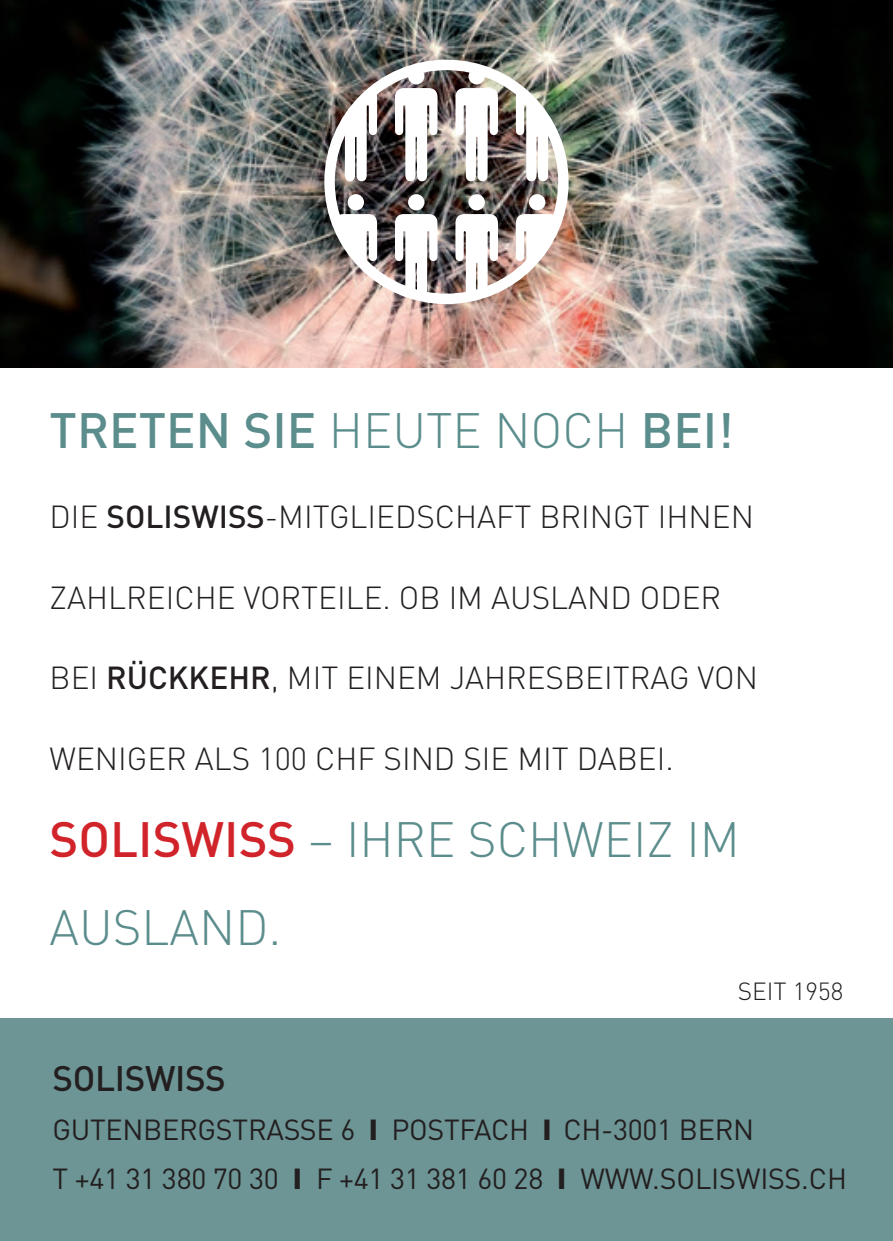
<style>
.page{position:relative;width:893px;height:1241px;background:#fff}
.page>*{position:absolute;margin:0;border:0;box-sizing:border-box;transform-origin:0 0}
.t1{font:300 49px/87.5px "DIN";color:#5b8d8c}
.t2{font:500 49px "DIN";color:#5b8d8c}
.t3{font:500 35px "DIN";letter-spacing:-.01em;color:#231f20}
.t4{font:300 31.5px "DIN";color:#231f20}
.t5{font:28.7px/49px "DIN";letter-spacing:-.01em;color:#231f20}
.t6{font:300 24.5px "DIN";color:#231f20}
.s1{font-weight:300}
.s2{font-weight:500}
.s3{font-weight:500;color:#d1232a}
.s4{font-weight:900}
</style>
<div class="page">
<img style="left:0;top:0;width:893px;height:367px">
<img style="left:330px;top:65px;width:233px;height:234px">
<div style="left:324px;top:60px;width:245px;height:244px;border:10px solid #fff;border-radius:50%"></div>
<div style="left:0;top:1018px;width:893px;height:222px;background:#6d9595"></div>
<h1 class="t2" style="left:50px;top:398px;width:685px">TRETEN SIE <span class="s1">HEUTE NOCH</span> BEI!</h1>
<p class="t4" style="left:50px;top:497px;width:706px">DIE <span class="s2">SOLISWISS</span>-MITGLIEDSCHAFT BRINGT IHNEN</p>
<p class="t4" style="left:50px;top:578px;width:673px">ZAHLREICHE VORTEILE. OB IM AUSLAND ODER</p>
<p class="t4" style="left:50px;top:658px;width:710px">BEI <span class="s2">RÜCKKEHR</span>, MIT EINEM JAHRESBEITRAG VON</p>
<p class="t4" style="left:50px;top:739px;width:626px">WENIGER ALS 100 CHF SIND SIE MIT DABEI.</p>
<h1 class="t1" style="left:50px;top:795px;width:692px"><span class="s3">SOLISWISS</span> – IHRE SCHWEIZ IM<br>AUSLAND.</h1>
<p class="t6" style="left:738px;top:976px;width:107px">SEIT 1958</p>
<p class="t3" style="left:52px;top:1055px;width:175px">SOLISWISS</p>
<p class="t5" style="left:52px;top:1104px;width:796px">GUTENBERGSTRASSE 6 <span class="s4">I</span> POSTFACH <span class="s4">I</span> CH-3001 BERN<br>T +41 31 380 70 30 <span class="s4">I</span> F +41 31 381 60 28 <span class="s4">I</span> WWW.SOLISWISS.CH</p>
</div>
